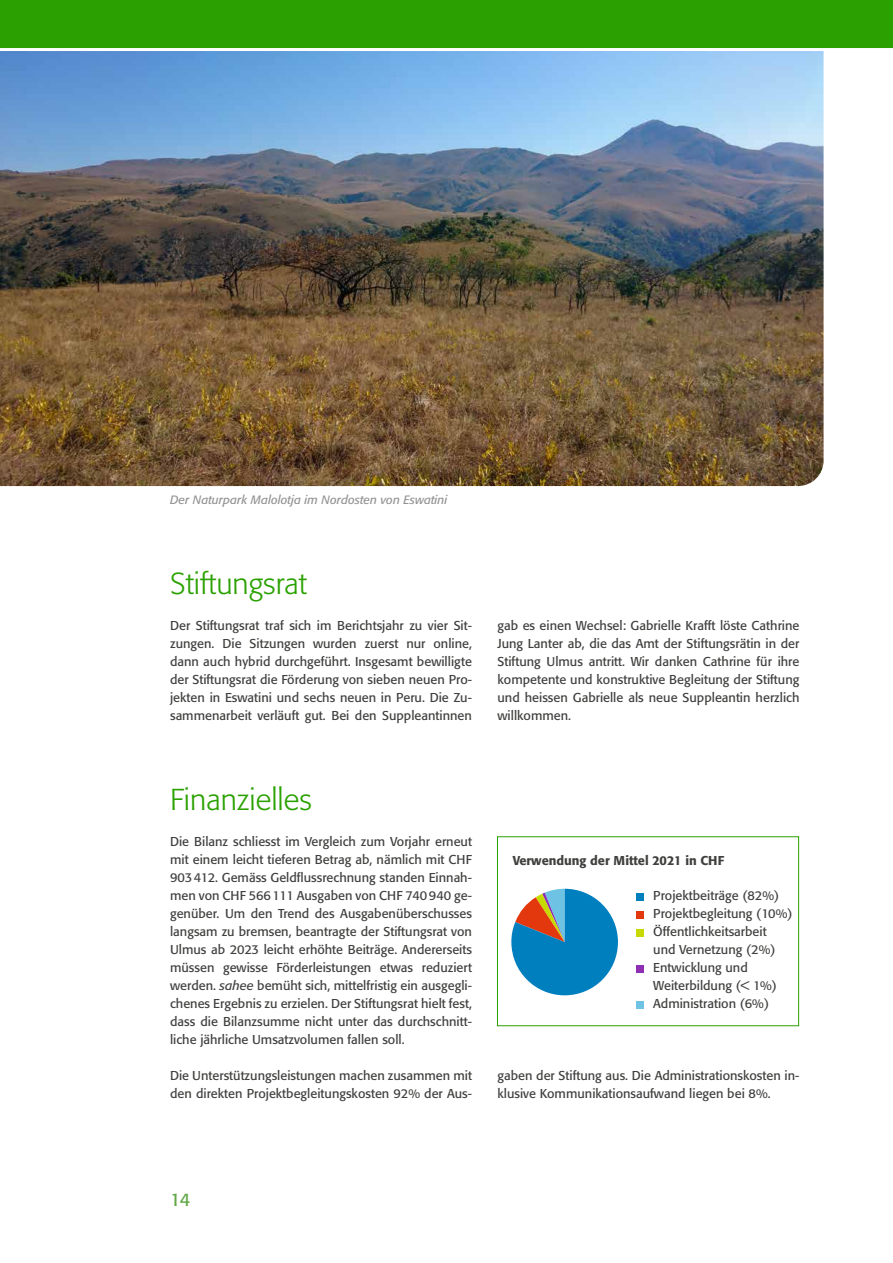
<style>
.page{position:relative;width:893px;height:1263px;background:#fff}
.page>*{position:absolute;margin:0;border:0;box-sizing:border-box;transform-origin:0 0}
.t1{font:300 30px "Formata";color:#2aa100}
.t2{font:18px "Formata";color:#5fa744}
.t3{font:12.75px/18px "Formata";color:#40403f;text-align:justify}
.t4{font:500 12.75px "Formata";color:#40403f}
.t5{font:italic 12px "Formata";color:#949494}
.s1{font-style:italic}
</style>
<div class="page">
<img style="left:0;top:53px;width:824px;height:433px">
<svg style="left:0;top:0;width:893px;height:53px;background:#39a617"></svg>
<svg style="left:511px;top:889px;width:107px;height:106px"></svg>
<div style="left:497px;top:836px;width:302px;height:190px;border:1px solid #2aa100"></div>
<div style="left:636px;top:893px;width:7px;height:7px;background:#007fbe"></div>
<div style="left:636px;top:911px;width:7px;height:7px;background:#e3380e"></div>
<div style="left:636px;top:929px;width:7px;height:7px;background:#c7da00"></div>
<div style="left:636px;top:965px;width:7px;height:7px;background:#8e2eb2"></div>
<div style="left:636px;top:1001px;width:7px;height:7px;background:#6ec3e4"></div>
<p class="t5" style="left:170px;top:493px;width:279px">Der Naturpark Malolotja im Nordosten von Eswatini</p>
<h1 class="t1" style="left:170px;top:566px;width:138px">Stiftungsrat</h1>
<p class="t3" style="left:170px;top:616px;width:303px">Der Stiftungsrat traf sich im Berichtsjahr zu vier Sit&shy;zungen. Die Sitzungen wurden zuerst nur online, dann auch hybrid durchgeführt. Insgesamt bewilligte der Stiftungsrat die Förderung von sieben neuen Pro&shy;jekten in Eswatini und sechs neuen in Peru. Die Zu&shy;sammenarbeit verläuft gut. Bei den Suppleantinnen</p>
<p class="t3" style="left:497px;top:616px;width:303px">gab es einen Wechsel: Gabrielle Krafft löste Cathrine Jung Lanter ab, die das Amt der Stiftungsrätin in der Stiftung Ulmus antritt. Wir danken Cathrine für ihre kompetente und konstruktive Begleitung der Stiftung und heissen Gabrielle als neue Suppleantin herzlich willkommen.</p>
<h1 class="t1" style="left:170px;top:782px;width:143px">Finanzielles</h1>
<p class="t3" style="left:170px;top:832px;width:303px">Die Bilanz schliesst im Vergleich zum Vorjahr erneut mit einem leicht tieferen Betrag ab, nämlich mit CHF 903412. Gemäss Geldflussrechnung standen Einnah&shy;men von CHF 566111 Ausgaben von CHF 740940 ge&shy;genüber. Um den Trend des Ausgabenüberschusses langsam zu bremsen, beantragte der Stiftungsrat von Ulmus ab 2023 leicht erhöhte Beiträge. Andererseits müssen gewisse Förderleistungen etwas reduziert werden. <span class="s1">sahee</span> bemüht sich, mittelfristig ein ausgegli&shy;chenes Ergebnis zu erzielen. Der Stiftungsrat hielt fest, dass die Bilanzsumme nicht unter das durchschnitt&shy;liche jährliche Umsatzvolumen fallen soll.</p>
<p class="t3" style="left:170px;top:1067px;width:303px">Die Unterstützungsleistungen machen zusammen mit den direkten Projektbegleitungskosten 92% der Aus-</p>
<p class="t3" style="left:497px;top:1067px;width:303px">gaben der Stiftung aus. Die Administrationskosten in&shy;klusive Kommunikationsaufwand liegen bei 8%.</p>
<p class="t4" style="left:513px;top:853px;width:213px">Verwendung der Mittel 2021 in CHF</p>
<p class="t3" style="left:653px;top:886px;width:141px;text-align:left">Projektbeiträge (82%)<br>Projektbegleitung (10%)<br>Öffentlichkeitsarbeit<br>und Vernetzung (2%)<br>Entwicklung und<br>Weiterbildung (&lt; 1%)<br>Administration (6%)</p>
<h2 class="t2" style="left:170px;top:1189px;width:22px">14</h2>
</div>
